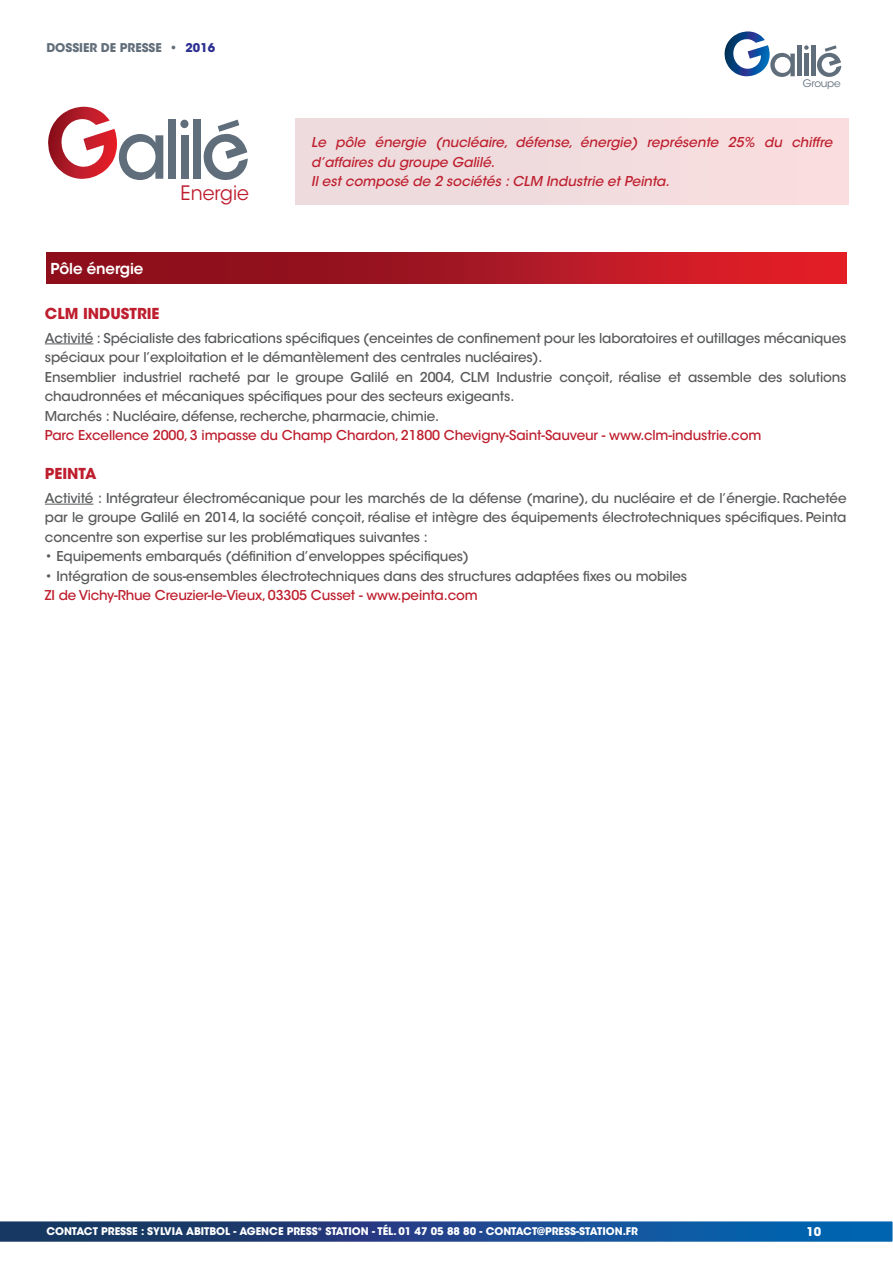
<style>
.page{position:relative;width:893px;height:1263px;background:#fff}
.page>*{position:absolute;margin:0;border:0;box-sizing:border-box;transform-origin:0 0}
.t1{font:19.8px "ITC Avant Garde MM 300 750";color:#be1e2d;scale:.95 1}
.t2{font:15px "ITC Avant Garde MM 740 750";color:#be1e2d}
.t3{font:15px "ITC Avant Garde MM 575 750";letter-spacing:-.01em;color:#fff}
.t4{font:13.5px/19.5px "ITC Avant Garde MM 445 750";letter-spacing:-.01em;color:#58595b}
.t5{font:13.5px "ITC Avant Garde MM 445 750";letter-spacing:-.01em;color:#be1e2d}
.t6{font:13.5px/19.5px "ITC Avant Garde MM Oblique 445 750";color:#be1e2d}
.t7{font:12px "ITC Avant Garde MM 740 750";color:#616e7a}
.t8{font:12px "ITC Avant Garde MM 740 750";color:#fff}
.t9{font:10.5px "ITC Avant Garde MM 740 750";color:#fff}
.t10{font:10.35px "ITC Avant Garde MM 300 750";letter-spacing:-.025em;color:#606e7b}
.s1{color:#2e3092}
</style>
<div class="page">
<svg style="left:0;top:1221px;width:893px;height:21px;background:#1e4f8c"></svg>
<svg style="left:724px;top:31px;width:71px;height:46px"></svg>
<div style="left:797px;top:45px;width:5px;height:31px;background:#606e7b"></div>
<div style="left:804px;top:54px;width:5px;height:22px;background:#606e7b"></div>
<hr style="left:811px;top:45px;width:4px;height:31px;background:#606e7b">
<svg style="left:804px;top:45px;width:5px;height:5px"></svg>
<svg style="left:817px;top:45px;width:24px;height:32px"></svg>
<div style="left:168px;top:120px;width:8px;height:59px;background:#606e7b"></div>
<div style="left:181px;top:135px;width:7px;height:44px;background:#606e7b"></div>
<div style="left:193px;top:120px;width:8px;height:59px;background:#606e7b"></div>
<div style="left:180px;top:120px;width:8px;height:8px;background:#606e7b;border-radius:50%"></div>
<svg style="left:203px;top:120px;width:45px;height:60px"></svg>
<svg style="left:48px;top:107px;width:115px;height:73px"></svg>
<svg style="left:46px;top:252px;width:800px;height:31px;background:#ac1621"></svg>
<hr style="left:45px;top:344px;width:48px;height:1px;background:#58595b">
<hr style="left:45px;top:504px;width:48px;height:1px;background:#58595b">
<div style="left:296px;top:118px;width:553px;height:87px;background:#f0dcde"></div>
<p class="t7" style="left:46px;top:41px;width:170px">DOSSIER DE PRESSE • <span class="s1">2016</span></p>
<h1 class="t1" style="left:181px;top:180px;width:73px">Energie</h1>
<p class="t10" style="left:803px;top:77px;width:39px">Groupe</p>
<p class="t6" style="left:311px;top:132px;width:523px">Le pôle énergie (nucléaire, défense, énergie) représente 25% du chiffre d’affaires du groupe Galilé.<br>Il est composé de 2 sociétés : CLM Industrie et Peinta.</p>
<p class="t3" style="left:51px;top:260px;width:94px">Pôle énergie</p>
<p class="t2" style="left:45px;top:305px;width:116px">CLM INDUSTRIE</p>
<p class="t4" style="left:45px;top:328px;width:803px">Activité : Spécialiste des fabrications spécifiques (enceintes de confinement pour les laboratoires et outillages mécaniques spéciaux pour l’exploitation et le démantèlement des centrales nucléaires).<br>Ensemblier industriel racheté par le groupe Galilé en 2004, CLM Industrie conçoit, réalise et assemble des solutions chaudronnées et mécaniques spécifiques pour des secteurs exigeants.<br>Marchés : Nucléaire, défense, recherche, pharmacie, chimie.</p>
<p class="t5" style="left:45px;top:427px;width:718px">Parc Excellence 2000, 3 impasse du Champ Chardon, 21800 Chevigny-Saint-Sauveur - www.clm-industrie.com</p>
<p class="t2" style="left:45px;top:465px;width:53px">PEINTA</p>
<p class="t4" style="left:45px;top:488px;width:803px;text-align:justify">Activité : Intégrateur électromécanique pour les marchés de la défense (marine), du nucléaire et de l’énergie. Rachetée par le groupe Galilé en 2014, la société conçoit, réalise et intègre des équipements électrotechniques spécifiques. Peinta concentre son expertise sur les problématiques suivantes :</p>
<p class="t4" style="left:45px;top:547px;width:426px">• Equipements embarqués (définition d’enveloppes spécifiques)</p>
<p class="t4" style="left:45px;top:566px;width:644px">• Intégration de sous-ensembles électrotechniques dans des structures adaptées fixes ou mobiles</p>
<p class="t5" style="left:45px;top:588px;width:434px">ZI de Vichy-Rhue Creuzier-le-Vieux, 03305 Cusset - www.peinta.com</p>
<p class="t9" style="left:46px;top:1225px;width:593px">CONTACT PRESSE : SYLVIA ABITBOL - AGENCE PRESS° STATION - TÉL. 01 47 05 88 80 - CONTACT@PRESS-STATION.FR</p>
<p class="t8" style="left:806px;top:1225px;width:16px">10</p>
</div>
